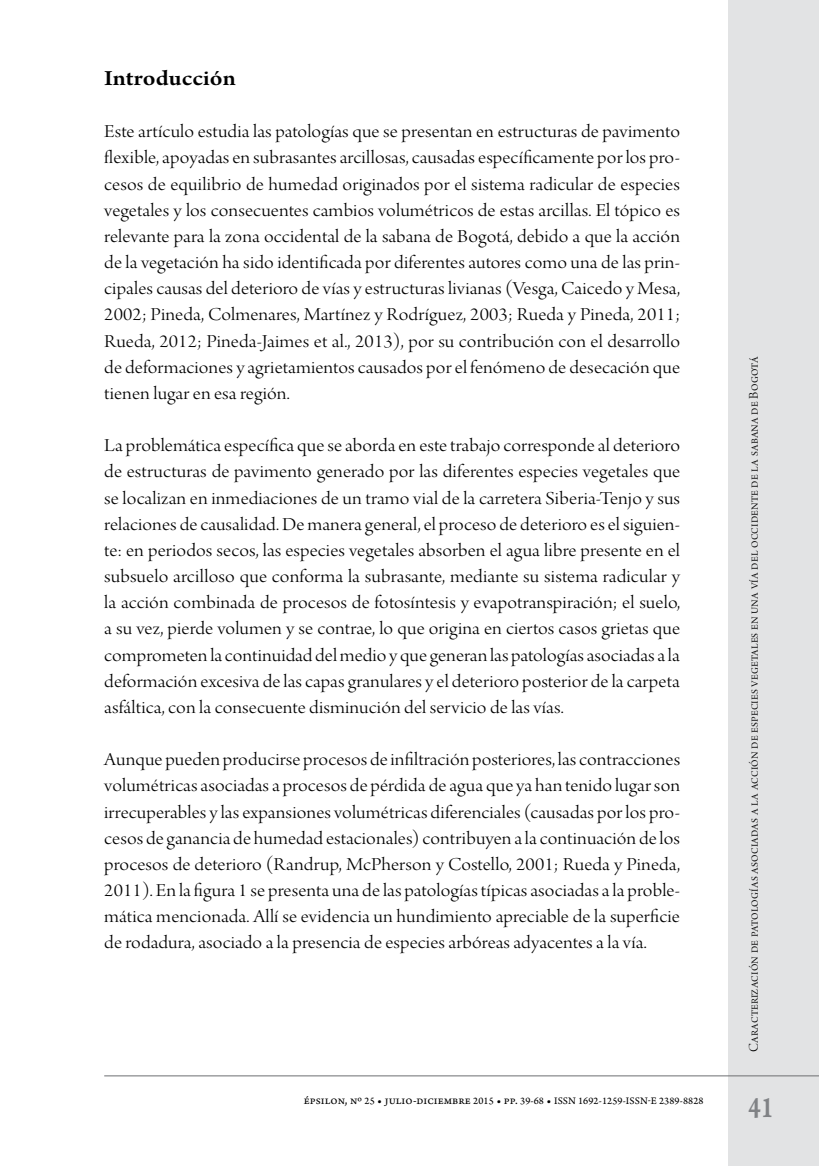
<style>
.page{position:relative;width:819px;height:1166px;background:#fff}
.page>*{position:absolute;margin:0;border:0;box-sizing:border-box;transform-origin:0 0}
._01Body{font:31.5px "Arno Pro Smbd Caption";color:#808285;scale:.75 1}
._07Tit_1{font:600 22.75px "Arno Pro";letter-spacing:.005em;color:#000;scale:1.1 1}
._01Body-2{font:19.25px/26.1px "Arno Pro Light Display";letter-spacing:.005em;color:#000;text-align:justify;scale:1.1 1}
.t1{font:14px "Arno Pro Light Display";letter-spacing:.015em;color:#000}
.t2{font:10.5px "Arno Pro Sm Text";letter-spacing:.01em;color:#000}
.s1{font-size:12.25px}
</style>
<div class="page">
<div style="left:728px;top:0;width:91px;height:1166px;background:#e2e3e4"></div>
<hr style="left:104px;top:1075px;width:715px;height:1px;background:#6d6e71">
<p class="_07Tit_1" style="left:104px;top:65px;width:121px">Introducción</p>
<p class="_01Body-2" style="left:104px;top:120px;width:525px">Este artículo estudia las patologías que se presentan en estructuras de pavimento flexible, apoyadas en subrasantes arcillosas, causadas específicamente por los pro&shy;cesos de equilibrio de humedad originados por el sistema radicular de especies vegetales y los consecuentes cambios volumétricos de estas arcillas. El tópico es relevante para la zona occidental de la sabana de Bogotá, debido a que la acción de la vegetación ha sido identificada por diferentes autores como una de las prin&shy;cipales causas del deterioro de vías y estructuras livianas (Vesga, Caicedo y Mesa, 2002; Pineda, Colmenares, Martínez y Rodríguez, 2003; Rueda y Pineda, 2011; Rueda, 2012; Pineda-Jaimes et al., 2013), por su contribución con el desarrollo de deformaciones y agrietamientos causados por el fenómeno de desecación que tienen lugar en esa región.</p>
<p class="_01Body-2" style="left:104px;top:434px;width:525px">La problemática específica que se aborda en este trabajo corresponde al deterioro de estructuras de pavimento generado por las diferentes especies vegetales que se localizan en inmediaciones de un tramo vial de la carretera Siberia-Tenjo y sus relaciones de causalidad. De manera general, el proceso de deterioro es el siguien&shy;te: en periodos secos, las especies vegetales absorben el agua libre presente en el subsuelo arcilloso que conforma la subrasante, mediante su sistema radicular y la acción combinada de procesos de fotosíntesis y evapotranspiración; el suelo, a su vez, pierde volumen y se contrae, lo que origina en ciertos casos grietas que comprometen la continuidad del medio y que generan las patologías asociadas a la deformación excesiva de las capas granulares y el deterioro posterior de la carpeta asfáltica, con la consecuente disminución del servicio de las vías.</p>
<p class="_01Body-2" style="left:104px;top:748px;width:525px">Aunque pueden producirse procesos de infiltración posteriores, las contracciones volumétricas asociadas a procesos de pérdida de agua que ya han tenido lugar son irrecuperables y las expansiones volumétricas diferenciales (causadas por los pro&shy;cesos de ganancia de humedad estacionales) contribuyen a la continuación de los procesos de deterioro (Randrup, McPherson y Costello, 2001; Rueda y Pineda, 2011). En la figura 1 se presenta una de las patologías típicas asociadas a la proble&shy;mática mencionada. Allí se evidencia un hundimiento apreciable de la superficie de rodadura, asociado a la presencia de especies arbóreas adyacentes a la vía.</p>
<p class="t2" style="left:304px;top:1094px;width:401px"><span class="s1">épsilon, nº</span> 25 <span class="s1">• julio-diciembre</span> 2015 <span class="s1">• pp.</span> 39-68 <span class="s1">•</span> ISSN 1692-1259-ISSN-E 2389-8828</p>
<p class="t1" style="left:746px;top:1052px;width:697px;rotate:-90deg">Caracterización de patologías asociadas a la acción de especies vegetales en una vía del occidente de la sabana de Bogotá</p>
<p class="_01Body" style="left:748px;top:1088px;width:34px">41</p>
</div>
